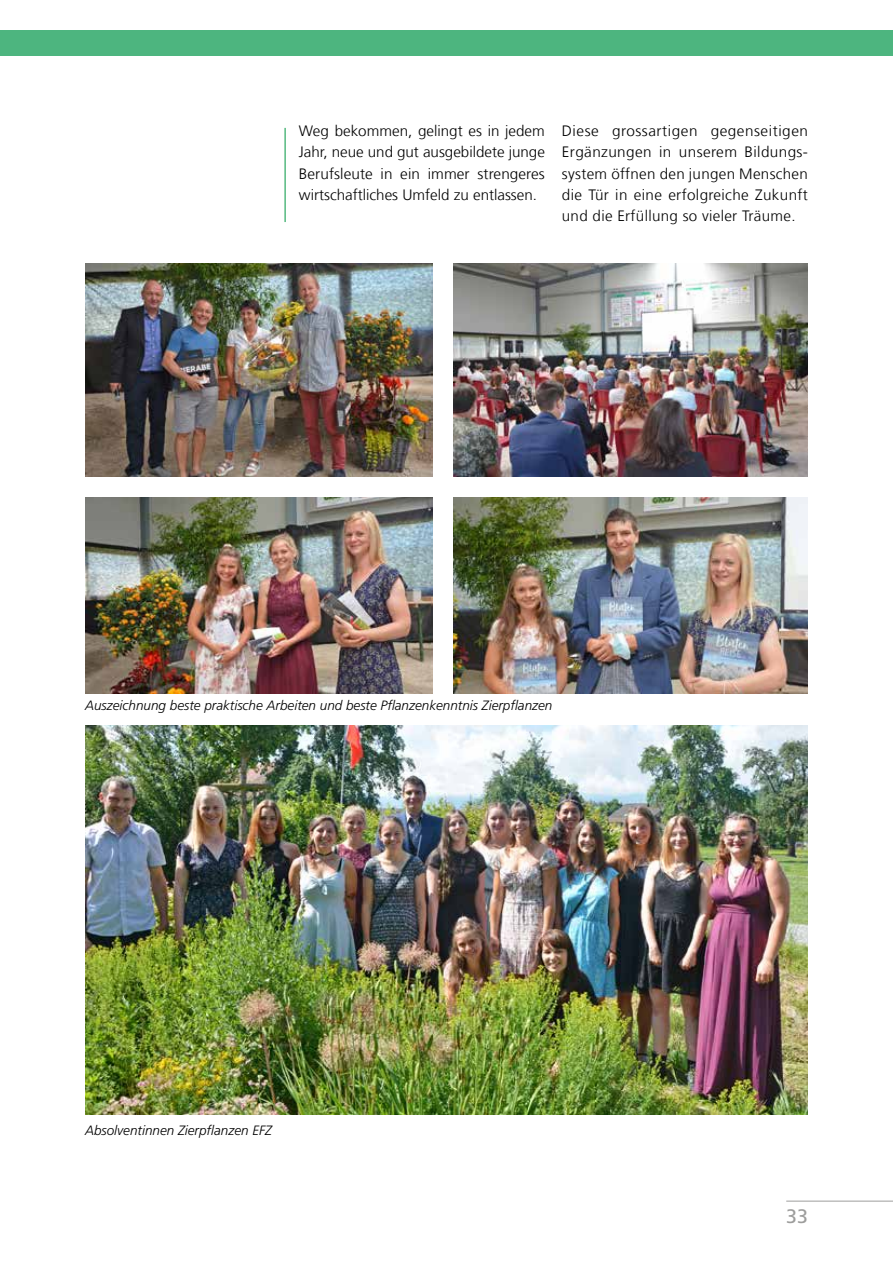
<style>
.page{position:relative;width:893px;height:1263px;background:#fff}
.page>*{position:absolute;margin:0;border:0;box-sizing:border-box;transform-origin:0 0}
.t1{font:19.5px "Frutiger LT Com";color:#9d9d9c}
.t2{font:300 15px/21.3px "Frutiger LT Com";letter-spacing:.005em;color:#000;text-align:justify}
.t3{font:italic 300 13.5px "Frutiger";color:#000}
</style>
<div class="page">
<div style="left:0;top:30px;width:893px;height:25px;background:#4db57f"></div>
<hr style="left:786px;top:1201px;width:107px;height:1px;background:#9d9d9c">
<hr style="left:285px;top:128px;width:1px;height:94px;background:#009641">
<img style="left:85px;top:725px;width:723px;height:389px">
<img style="left:85px;top:497px;width:347px;height:196px">
<img style="left:85px;top:264px;width:347px;height:212px">
<img style="left:454px;top:497px;width:354px;height:196px">
<img style="left:454px;top:264px;width:354px;height:212px">
<p class="t2" style="left:299px;top:120px;width:248px">Weg bekommen, gelingt es in jedem Jahr, neue und gut ausgebildete junge Berufsleute in ein immer strengeres wirtschaftliches Umfeld zu entlassen.</p>
<p class="t2" style="left:562px;top:120px;width:248px">Diese grossartigen gegenseitigen Ergänzungen in unserem Bildungs&shy;system öffnen den jungen Menschen die Tür in eine erfolgreiche Zukunft und die Erfüllung so vieler Träume.</p>
<p class="t3" style="left:85px;top:698px;width:469px">Auszeichnung beste praktische Arbeiten und beste Pflanzenkenntnis Zierpflanzen</p>
<p class="t3" style="left:85px;top:1123px;width:188px">Absolventinnen Zierpflanzen EFZ</p>
<h1 class="t1" style="left:786px;top:1204px;width:23px">33</h1>
</div>
